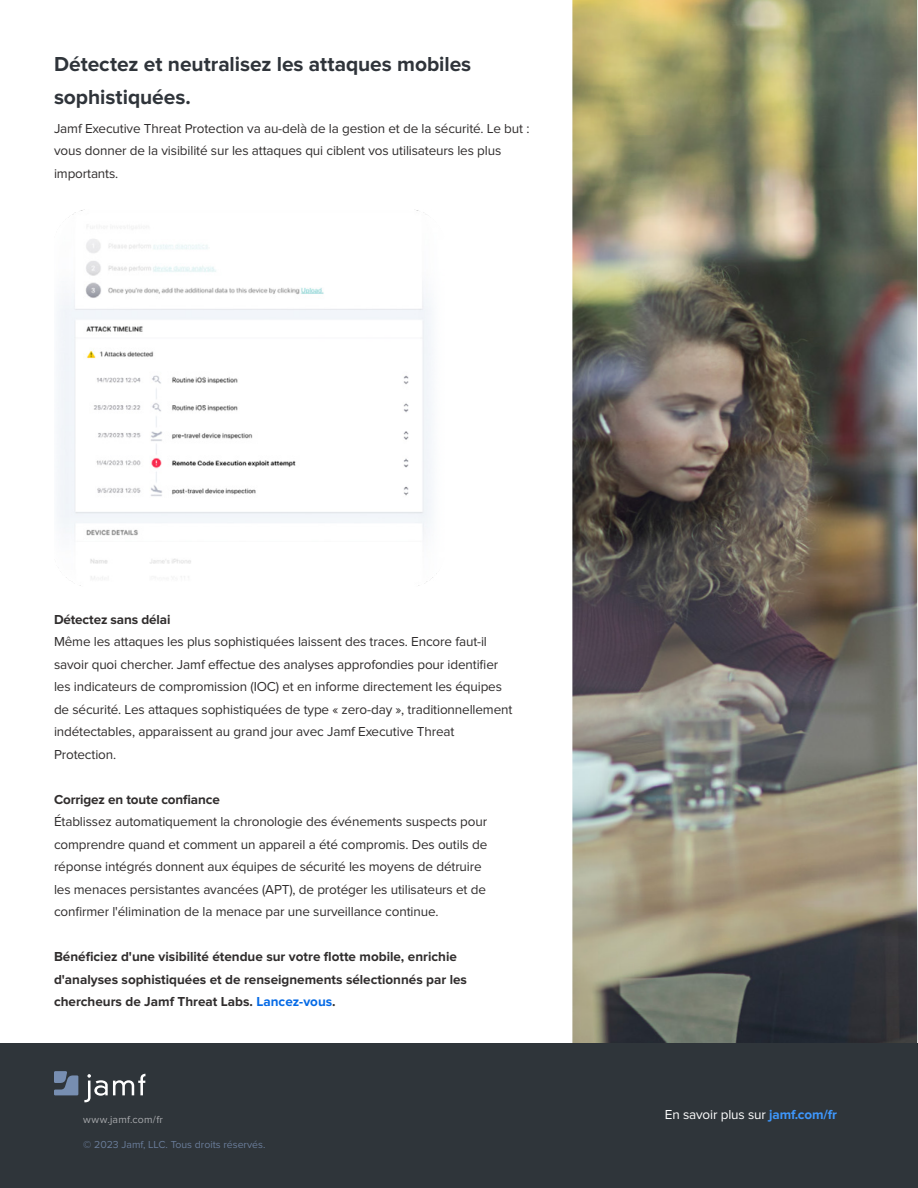
<style>
.page{position:relative;width:918px;height:1188px;background:#fff}
.page>*{position:absolute;margin:0;border:0;box-sizing:border-box;transform-origin:0 0}
.t1{font:700 21px/33px "Proxima Nova";letter-spacing:-.005em;color:#2f343a}
.t2{font:13.5px/22.5px "Proxima Nova";letter-spacing:-.01em;color:#302d2d}
.t3{font:700 13.5px/22.5px "Proxima Nova";color:#302d2d}
.t4{font:13.5px "Proxima Nova";letter-spacing:-.01em;color:#fff}
.t5{font:10.5px "Proxima Nova";color:#788eb1}
.t6{font:10.5px "Proxima Nova";letter-spacing:.02em;color:#a7a9ac}
.s1{color:#056ae6}
.s2{font-weight:700;color:#3e97fc}
</style>
<div class="page">
<img style="left:572px;top:0;width:345px;height:1043px">
<div style="left:0;top:1043px;width:918px;height:145px;background:#2f353a"></div>
<svg style="left:84px;top:1074px;width:61px;height:28px"></svg>
<svg style="left:54px;top:1071px;width:24px;height:24px"></svg>
<img style="left:57px;top:209px;width:380px;height:377px">
<h1 class="t1" style="left:54px;top:48px;width:419px">Détectez et neutralisez les attaques mobiles sophistiquées.</h1>
<p class="t2" style="left:54px;top:117px;width:477px">Jamf Executive Threat Protection va au-delà de la gestion et de la sécurité. Le but : vous donner de la visibilité sur les attaques qui ciblent vos utilisateurs les plus importants.</p>
<p class="t3" style="left:54px;top:608px;width:118px">Détectez sans délai</p>
<p class="t2" style="left:54px;top:631px;width:460px">Même les attaques les plus sophistiquées laissent des traces. Encore faut-il savoir quoi chercher. Jamf effectue des analyses approfondies pour identifier les indicateurs de compromission (IOC) et en informe directement les équipes de sécurité. Les attaques sophistiquées de type « zero-day », traditionnellement indétectables, apparaissent au grand jour avec Jamf Executive Threat Protection.</p>
<p class="t3" style="left:54px;top:789px;width:167px">Corrigez en toute confiance</p>
<p class="t2" style="left:54px;top:811px;width:435px">Établissez automatiquement la chronologie des événements suspects pour comprendre quand et comment un appareil a été compromis. Des outils de réponse intégrés donnent aux équipes de sécurité les moyens de détruire les menaces persistantes avancées (APT), de protéger les utilisateurs et de confirmer l'élimination de la menace par une surveillance continue.</p>
<p class="t3" style="left:54px;top:946px;width:415px">Bénéficiez d'une visibilité étendue sur votre flotte mobile, enrichie d'analyses sophistiquées et de renseignements sélectionnés par les chercheurs de Jamf Threat Labs. <span class="s1">Lancez-vous</span>.</p>
<p class="t6" style="left:83px;top:1113px;width:81px">www.jamf.com/fr</p>
<p class="t5" style="left:83px;top:1138px;width:184px">© 2023 Jamf, LLC. Tous droits réservés.</p>
<p class="t4" style="left:665px;top:1107px;width:174px">En savoir plus sur <span class="s2">jamf.com/fr</span></p>
</div>
